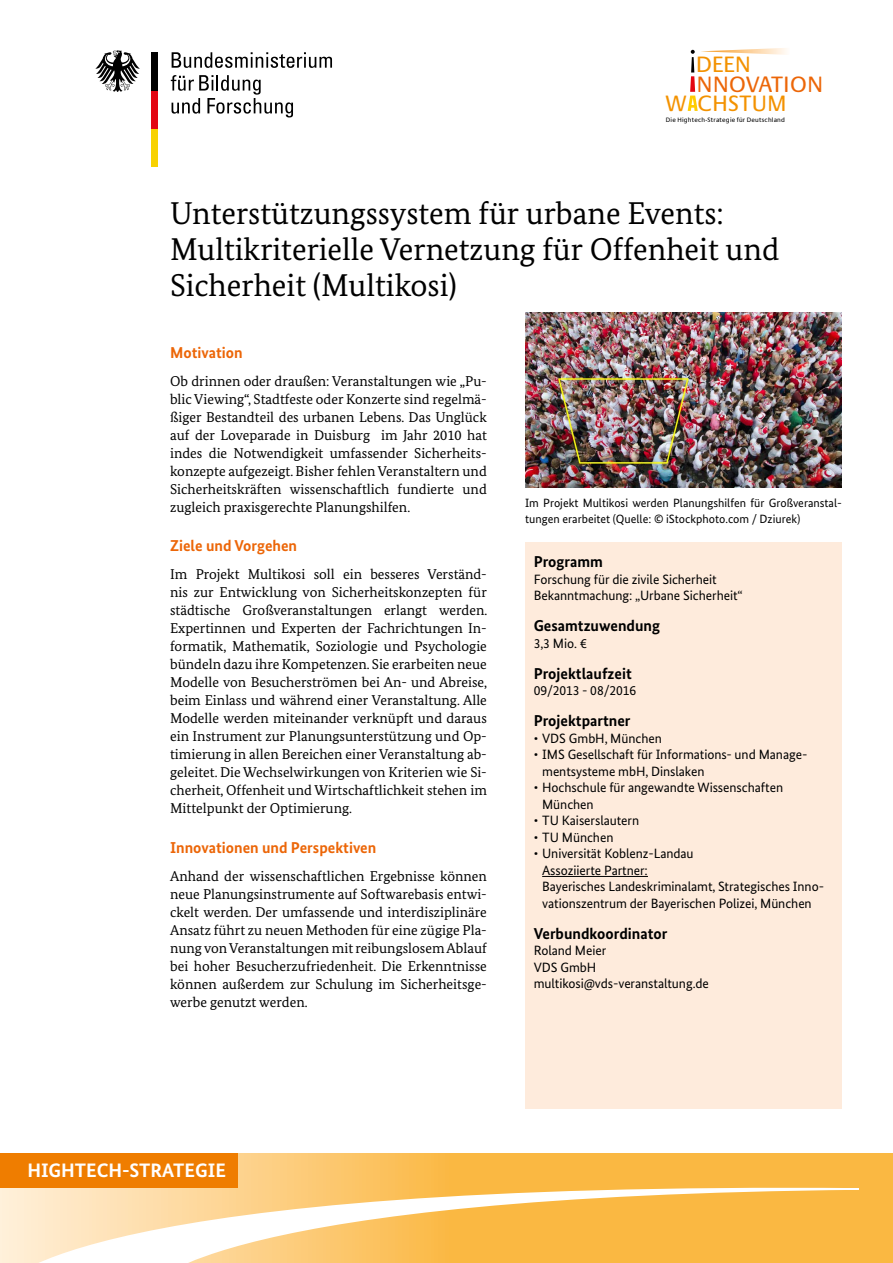
<style>
.page{position:relative;width:893px;height:1263px;background:#fff}
.page>*{position:absolute;margin:0;border:0;box-sizing:border-box;transform-origin:0 0}
.t1{font:31.5px/36px "Bundes Serif";color:#000}
.t2{font:23.1px "Neue Praxis";letter-spacing:.015em;color:#f39200}
.t3{font:23.1px "Neue Praxis";letter-spacing:.025em;color:#ec6608}
.t4{font:700 19.5px "Bundes Sans Office";color:#fff}
.t5{font:700 15.75px "Bundes Sans";color:#000}
.t6{font:700 15.75px "Bundes Sans";color:#ec6608}
.P_Start{font:14.25px/18px "Bundes Serif";color:#000;text-align:justify}
.LI_Ohne{font:13.5px/16.5px "Bundes Sans";letter-spacing:-.005em;color:#000}
.P_Kasten{font:13.5px "Bundes Sans";letter-spacing:-.005em;color:#000}
.t7{font:12px/15.8px "Bundes Sans";color:#000}
.t8{font:6.6px "Neue Praxis";letter-spacing:.03em;color:#000}
</style>
<div class="page">
<div style="left:525px;top:542px;width:317px;height:566px;background:#feebdc"></div>
<hr style="left:542px;top:876px;width:106px;height:1px;background:#000">
<svg style="left:0;top:1153px;width:893px;height:110px;background:#fabc50"></svg>
<div style="left:0;top:1153px;width:238px;height:35px;background:#ef7d00"></div>
<svg style="left:5px;top:1182px;width:855px;height:81px"></svg>
<svg style="left:171px;top:75px;width:122px;height:42px"></svg>
<svg style="left:172px;top:52px;width:160px;height:16px"></svg>
<div style="left:151px;top:129px;width:7px;height:38px;background:#f8d200"></div>
<div style="left:151px;top:90px;width:7px;height:39px;background:#e30613"></div>
<div style="left:151px;top:52px;width:7px;height:39px;background:#000"></div>
<svg style="left:95px;top:50px;width:45px;height:42px"></svg>
<img style="left:701px;top:48px;width:86px;height:7px">
<svg style="left:688px;top:50px;width:10px;height:61px"></svg>
<img style="left:525px;top:312px;width:317px;height:176px">
<p class="t2" style="left:696px;top:51px;width:56px">DEEN</p>
<p class="t3" style="left:697px;top:70px;width:128px">NNOVATION</p>
<p class="t2" style="left:666px;top:89px;width:122px">W CHSTUM</p>
<p class="t8" style="left:666px;top:116px;width:120px">Die Hightech-Strategie für Deutschland</p>
<h1 class="t1" style="left:170px;top:195px;width:611px">Unterstützungssystem für urbane Events:<br>Multikriterielle Vernetzung für Offenheit und<br>Sicherheit (Multikosi)</h1>
<h2 class="t6" style="left:170px;top:342px;width:74px">Motivation</h2>
<p class="P_Start" style="left:170px;top:372px;width:318px">Ob drinnen oder draußen: Veranstaltungen wie „Pu&shy;blic Viewing“, Stadtfeste oder Konzerte sind regelmä&shy;ßiger Bestandteil des urbanen Lebens. Das Unglück auf der Loveparade in Duisburg im Jahr 2010 hat indes die Notwendigkeit umfassender Sicherheits&shy;konzepte aufgezeigt. Bisher fehlen Veranstaltern und Sicherheitskräften wissenschaftlich fundierte und zugleich praxisgerechte Planungshilfen.</p>
<h2 class="t6" style="left:170px;top:536px;width:129px">Ziele und Vorgehen</h2>
<p class="P_Start" style="left:170px;top:565px;width:319px">Im Projekt Multikosi soll ein besseres Verständ&shy;nis zur Entwicklung von Sicherheitskonzepten für städtische Großveranstaltungen erlangt werden.<br>Expertinnen und Experten der Fachrichtungen In&shy;formatik, Mathematik, Soziologie und Psychologie bündeln dazu ihre Kompetenzen. Sie erarbeiten neue Modelle von Besucherströmen bei An- und Abreise, beim Einlass und während einer Veranstaltung. Alle Modelle werden miteinander verknüpft und daraus ein Instrument zur Planungsunterstützung und Op&shy;timierung in allen Bereichen einer Veranstaltung ab&shy;geleitet. Die Wechselwirkungen von Kriterien wie Si&shy;cherheit, Offenheit und Wirtschaftlichkeit stehen im Mittelpunkt der Optimierung.</p>
<h2 class="t6" style="left:170px;top:838px;width:208px">Innovationen und Perspektiven</h2>
<p class="P_Start" style="left:170px;top:867px;width:318px">Anhand der wissenschaftlichen Ergebnisse können neue Planungsinstrumente auf Softwarebasis entwi&shy;ckelt werden. Der umfassende und interdisziplinäre Ansatz führt zu neuen Methoden für eine zügige Pla&shy;nung von Veranstaltungen mit reibungslosem Ablauf bei hoher Besucherzufriedenheit. Die Erkenntnisse können außerdem zur Schulung im Sicherheitsge&shy;werbe genutzt werden.</p>
<p class="t7" style="left:525px;top:495px;width:318px">Im Projekt Multikosi werden Planungshilfen für Großveranstal&shy;tungen erarbeitet (Quelle: © iStockphoto.com / Dziurek)</p>
<h3 class="t5" style="left:534px;top:552px;width:71px">Programm</h3>
<p class="P_Kasten" style="left:534px;top:571px;width:185px">Forschung für die zivile Sicherheit</p>
<p class="P_Kasten" style="left:534px;top:587px;width:211px">Bekanntmachung: „Urbane Sicherheit“</p>
<h3 class="t5" style="left:534px;top:616px;width:128px">Gesamtzuwendung</h3>
<p class="P_Kasten" style="left:534px;top:635px;width:55px">3,3 Mio. €</p>
<h3 class="t5" style="left:534px;top:664px;width:100px">Projektlaufzeit</h3>
<p class="P_Kasten" style="left:534px;top:682px;width:104px">09/2013 - 08/2016</p>
<h3 class="t5" style="left:534px;top:711px;width:98px">Projektpartner</h3>
<p class="LI_Ohne" style="left:534px;top:730px;width:130px">• VDS GmbH, München</p>
<p class="LI_Ohne" style="left:542px;top:746px;width:267px;text-indent:-9px">• IMS Gesellschaft für Informations- und Manage&shy;mentsysteme mbH, Dinslaken</p>
<p class="LI_Ohne" style="left:542px;top:779px;width:242px;text-indent:-9px">• Hochschule für angewandte Wissenschaften<br>München</p>
<p class="LI_Ohne" style="left:534px;top:812px;width:107px">• TU Kaiserslautern</p>
<p class="LI_Ohne" style="left:534px;top:829px;width:81px">• TU München</p>
<p class="LI_Ohne" style="left:542px;top:845px;width:153px;text-indent:-9px">• Universität Koblenz-Landau<br>Assoziierte Partner:</p>
<p class="LI_Ohne" style="left:542px;top:878px;width:283px">Bayerisches Landeskriminalamt, Strategisches Inno&shy;vationszentrum der Bayerischen Polizei, München</p>
<h3 class="t5" style="left:534px;top:924px;width:135px">Verbundkoordinator</h3>
<p class="P_Kasten" style="left:534px;top:942px;width:74px">Roland Meier</p>
<p class="P_Kasten" style="left:534px;top:959px;width:64px">VDS GmbH</p>
<p class="P_Kasten" style="left:534px;top:975px;width:177px">multikosi@vds-veranstaltung.de</p>
<h3 class="t4" style="left:27px;top:1159px;width:143px">HIWISSENSCHAFT</h3>
<h3 class="t4" style="left:49px;top:1159px;width:179px">GHTECH-STRATEGIE</h3>
<h3 class="t4" style="left:78px;top:1159px;width:83px">BILDUNG</h3>
</div>
